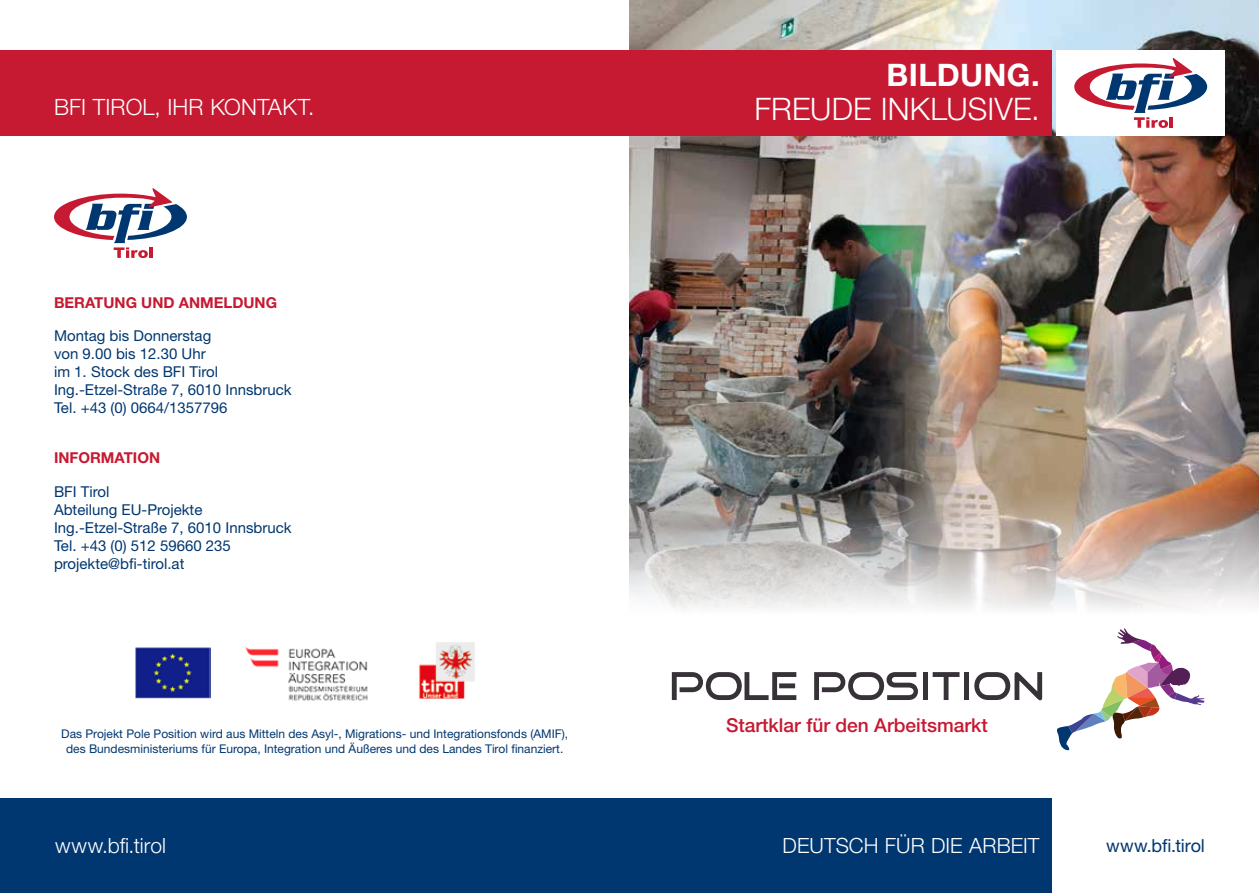
<style>
.page{position:relative;width:1259px;height:893px;background:#fff}
.page>*{position:absolute;margin:0;border:0;box-sizing:border-box;transform-origin:0 0}
.t1{font:300 31.05px "Helvetica Neue LT Std";letter-spacing:.005em;color:#fff}
.t2{font:700 31.05px "Helvetica Neue LT Std";letter-spacing:.01em;color:#fff}
.t3{font:300 22.5px "Helvetica Neue LT Std";letter-spacing:.005em;color:#fff}
.t4{font:300 21px "Helvetica Neue LT Std";letter-spacing:.005em;color:#fff}
.t5{font:500 19.2px "Helvetica Neue LT Std";color:#c61932}
.t6{font:18px "Helvetica Neue LT Std";letter-spacing:-.005em;color:#003770}
.t7{font:15px/18px "Helvetica Neue LT Std";color:#003770}
.t8{font:700 15px "Helvetica Neue LT Std";color:#c61932}
.t9{font:12px/14.4px "Helvetica Neue LT Std";color:#003770;text-align:center}
</style>
<div class="page">
<img style="left:629px;top:0;width:214px;height:489px">
<img style="left:843px;top:0;width:416px;height:489px">
<div style="left:0;top:798px;width:1051px;height:95px;background:#003770"></div>
<div style="left:0;top:50px;width:1051px;height:86px;background:#c61932"></div>
<div style="left:1056px;top:50px;width:169px;height:86px;background:#fff"></div>
<svg style="left:1074px;top:49px;width:133px;height:79px"></svg>
<hr style="left:1169px;top:117px;width:4px;height:11px;background:#c61932">
<svg style="left:54px;top:188px;width:133px;height:70px"></svg>
<hr style="left:149px;top:247px;width:4px;height:11px;background:#c61932">
<svg style="left:629px;top:489px;width:630px;height:178px"></svg>
<svg style="left:672px;top:672px;width:124px;height:28px"></svg>
<svg style="left:814px;top:672px;width:104px;height:28px"></svg>
<div style="left:923px;top:672px;width:5px;height:28px;background:#363237"></div>
<svg style="left:932px;top:672px;width:27px;height:28px"></svg>
<div style="left:963px;top:672px;width:5px;height:28px;background:#363237"></div>
<svg style="left:974px;top:672px;width:68px;height:28px"></svg>
<svg style="left:1056px;top:628px;width:105px;height:122px"></svg>
<img style="left:419px;top:642px;width:56px;height:56px">
<img style="left:245px;top:647px;width:123px;height:54px">
<img style="left:135px;top:647px;width:75px;height:51px">
<h1 class="t2" style="left:886px;top:56px;width:154px">BILDUNG.</h1>
<h2 class="t3" style="left:54px;top:94px;width:262px">BFI TIROL, IHR KONTAKT.</h2>
<h1 class="t1" style="left:754px;top:90px;width:287px">FREUDE INKLUSIVE.</h1>
<p class="t8" style="left:54px;top:293px;width:225px">BERATUNG UND ANMELDUNG</p>
<p class="t7" style="left:54px;top:327px;width:239px">Montag bis Donnerstag<br>von 9.00 bis 12.30 Uhr<br>im 1. Stock des BFI Tirol<br>Ing.-Etzel-Straße 7, 6010 Innsbruck<br>Tel. +43 (0) 0664/1357796</p>
<p class="t8" style="left:54px;top:448px;width:108px">INFORMATION</p>
<p class="t7" style="left:54px;top:482px;width:239px">BFI Tirol<br>Abteilung EU-Projekte<br>Ing.-Etzel-Straße 7, 6010 Innsbruck<br>Tel. +43 (0) 512 59660 235 projekte@bfi-tirol.at</p>
<p class="t9" style="left:61px;top:726px;width:508px">Das Projekt Pole Position wird aus Mitteln des Asyl-, Migrations- und Integrationsfonds (AMIF), des Bundesministeriums für Europa, Integration und Äußeres und des Landes Tirol finanziert.</p>
<p class="t5" style="left:726px;top:713px;width:263px">Startklar für den Arbeitsmarkt</p>
<h3 class="t4" style="left:782px;top:833px;width:259px">DEUTSCH FÜR DIE ARBEIT</h3>
<h3 class="t4" style="left:55px;top:833px;width:112px">www.bfi.tirol</h3>
<p class="t6" style="left:1106px;top:835px;width:100px">www.bfi.tirol</p>
</div>
